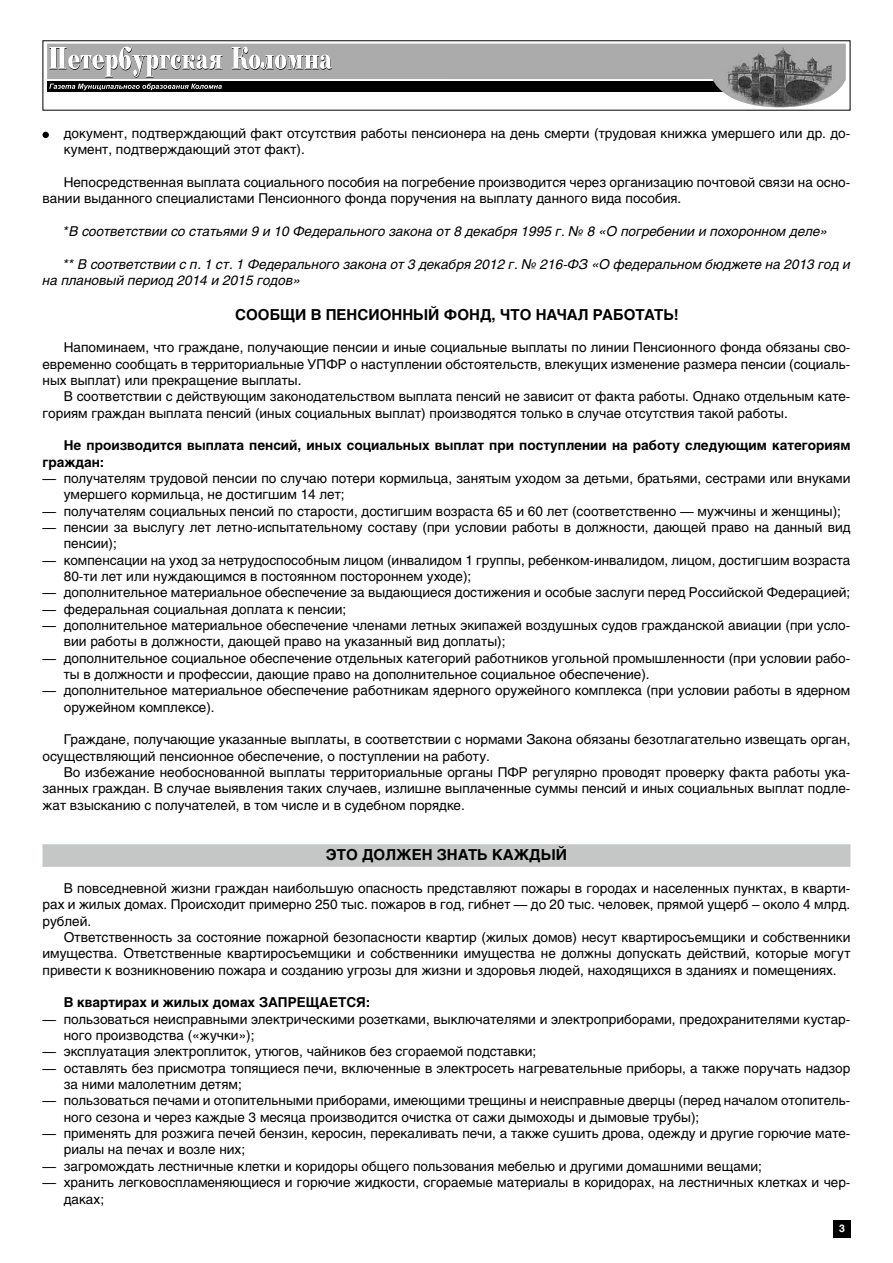
<style>
.page{position:relative;width:893px;height:1263px;background:#fff}
.page>*{position:absolute;margin:0;border:0;box-sizing:border-box;transform-origin:0 0}
.t1{font:700 15px "Helios C";color:#000}
.t2{font:13.5px/16.4px "Helios C";color:#000}
.t3{font:italic 13.5px/16.4px "Helios C";color:#000}
.t4{font:700 13.5px/16.4px "Helios C";color:#000}
.t5{font:700 10.5px "Helios C";color:#fff}
</style>
<div class="page">
<img style="left:47px;top:44px;width:799px;height:63px">
<svg style="left:49px;top:46px;width:283px;height:44px"></svg>
<div style="left:833px;top:1220px;width:17px;height:17px;background:#000"></div>
<div style="left:43px;top:844px;width:807px;height:23px;background:#c5c6c6"></div>
<svg style="left:43px;top:132px;width:6px;height:6px"></svg>
<p class="t2" style="left:64px;top:125px;width:788px">документ, подтверждающий факт отсутствия работы пенсионера на день смерти (трудовая книжка умершего или др. до&shy;кумент, подтверждающий этот факт).</p>
<p class="t2" style="left:43px;top:174px;width:809px;text-indent:21px">Непосредственная выплата социального пособия на погребение производится через организацию почтовой связи на осно&shy;вании выданного специалистами Пенсионного фонда поручения на выплату данного вида пособия.</p>
<p class="t3" style="left:64px;top:223px;width:766px">*В соответствии со статьями 9 и 10 Федерального закона от 8 декабря 1995 г. № 8 «О погребении и похоронном деле»</p>
<p class="t3" style="left:43px;top:256px;width:809px;text-indent:21px">** В соответствии с п. 1 ст. 1 Федерального закона от 3 декабря 2012 г. № 216-ФЗ «О федеральном бюджете на 2013 год и на плановый период 2014 и 2015 годов»</p>
<p class="t1" style="left:235px;top:305px;width:445px">СООБЩИ В ПЕНСИОННЫЙ ФОНД, ЧТО НАЧАЛ РАБОТАТЬ!</p>
<p class="t2" style="left:43px;top:339px;width:809px;text-align:justify;text-indent:21px">Напоминаем, что граждане, получающие пенсии и иные социальные выплаты по линии Пенсионного фонда обязаны сво&shy;евременно сообщать в территориальные УПФР о наступлении обстоятельств, влекущих изменение размера пенсии (социаль&shy;ных выплат) или прекращение выплаты.</p>
<p class="t2" style="left:43px;top:388px;width:809px;text-indent:21px">В соответствии с действующим законодательством выплата пенсий не зависит от факта работы. Однако отдельным кате&shy;гориям граждан выплата пенсий (иных социальных выплат) производятся только в случае отсутствия такой работы.</p>
<p class="t4" style="left:43px;top:437px;width:809px;text-indent:21px">Не производится выплата пенсий, иных социальных выплат при поступлении на работу следующим категориям граждан:</p>
<p class="t2" style="left:64px;top:470px;width:788px;text-indent:-21px">— получателям трудовой пенсии по случаю потери кормильца, занятым уходом за детьми, братьями, сестрами или внуками умершего кормильца, не достигшим 14 лет;</p>
<p class="t2" style="left:43px;top:502px;width:800px">— получателям социальных пенсий по старости, достигшим возраста 65 и 60 лет (соответственно — мужчины и женщины);</p>
<p class="t2" style="left:64px;top:519px;width:788px;text-indent:-21px">— пенсии за выслугу лет летно-испытательному составу (при условии работы в должности, дающей право на данный вид пенсии);</p>
<p class="t2" style="left:64px;top:551px;width:788px;text-indent:-21px">— компенсации на уход за нетрудоспособным лицом (инвалидом 1 группы, ребенком-инвалидом, лицом, достигшим возраста<br>80-ти лет или нуждающимся в постоянном постороннем уходе);</p>
<p class="t2" style="left:43px;top:584px;width:809px">— дополнительное материальное обеспечение за выдающиеся достижения и особые заслуги перед Российской Федерацией;</p>
<p class="t2" style="left:43px;top:600px;width:305px">— федеральная социальная доплата к пенсии;</p>
<p class="t2" style="left:64px;top:617px;width:788px;text-indent:-21px">— дополнительное материальное обеспечение членами летных экипажей воздушных судов гражданской авиации (при усло&shy;вии работы в должности, дающей право на указанный вид доплаты);</p>
<p class="t2" style="left:64px;top:649px;width:788px;text-indent:-21px">— дополнительное социальное обеспечение отдельных категорий работников угольной промышленности (при условии рабо&shy;ты в должности и профессии, дающие право на дополнительное социальное обеспечение).</p>
<p class="t2" style="left:64px;top:682px;width:788px;text-indent:-21px">— дополнительное материальное обеспечение работникам ядерного оружейного комплекса (при условии работы в ядерном оружейном комплексе).</p>
<p class="t2" style="left:43px;top:731px;width:809px;text-indent:21px">Граждане, получающие указанные выплаты, в соответствии с нормами Закона обязаны безотлагательно извещать орган, осуществляющий пенсионное обеспечение, о поступлении на работу.</p>
<p class="t2" style="left:43px;top:764px;width:809px;text-align:justify;text-indent:21px">Во избежание необоснованной выплаты территориальные органы ПФР регулярно проводят проверку факта работы ука&shy;занных граждан. В случае выявления таких случаев, излишне выплаченные суммы пенсий и иных социальных выплат подле&shy;жат взысканию с получателей, в том числе и в судебном порядке.</p>
<p class="t1" style="left:326px;top:846px;width:243px">ЭТО ДОЛЖЕН ЗНАТЬ КАЖДЫЙ</p>
<p class="t2" style="left:43px;top:880px;width:809px;text-align:justify;text-indent:21px">В повседневной жизни граждан наибольшую опасность представляют пожары в городах и населенных пунктах, в кварти&shy;рах и жилых домах. Происходит примерно 250 тыс. пожаров в год, гибнет — до 20 тыс. человек, прямой ущерб – около 4 млрд. рублей.</p>
<p class="t2" style="left:43px;top:929px;width:809px;text-align:justify;text-indent:21px">Ответственность за состояние пожарной безопасности квартир (жилых домов) несут квартиросъемщики и собственники имущества. Ответственные квартиросъемщики и собственники имущества не должны допускать действий, которые могут привести к возникновению пожара и созданию угрозы для жизни и здоровья людей, находящихся в зданиях и помещениях.</p>
<p class="t4" style="left:64px;top:994px;width:308px">В квартирах и жилых домах ЗАПРЕЩАЕТСЯ:</p>
<p class="t2" style="left:64px;top:1011px;width:788px;text-indent:-21px">— пользоваться неисправными электрическими розетками, выключателями и электроприборами, предохранителями кустар&shy;ного производства («жучки»);</p>
<p class="t2" style="left:43px;top:1043px;width:495px">— эксплуатация электроплиток, утюгов, чайников без сгораемой подставки;</p>
<p class="t2" style="left:64px;top:1060px;width:788px;text-indent:-21px">— оставлять без присмотра топящиеся печи, включенные в электросеть нагревательные приборы, а также поручать надзор за ними малолетним детям;</p>
<p class="t2" style="left:64px;top:1092px;width:788px;text-indent:-21px">— пользоваться печами и отопительными приборами, имеющими трещины и неисправные дверцы (перед началом отопитель&shy;ного сезона и через каждые 3 месяца производится очистка от сажи дымоходы и дымовые трубы);</p>
<p class="t2" style="left:64px;top:1125px;width:788px;text-indent:-21px">— применять для розжига печей бензин, керосин, перекаливать печи, а также сушить дрова, одежду и другие горючие мате&shy;риалы на печах и возле них;</p>
<p class="t2" style="left:43px;top:1158px;width:721px">— загромождать лестничные клетки и коридоры общего пользования мебелью и другими домашними вещами;</p>
<p class="t2" style="left:64px;top:1174px;width:788px;text-indent:-21px">— хранить легковоспламеняющиеся и горючие жидкости, сгораемые материалы в коридорах, на лестничных клетках и чер&shy;даках;</p>
<p class="t5" style="left:839px;top:1222px;width:7px">3</p>
</div>
